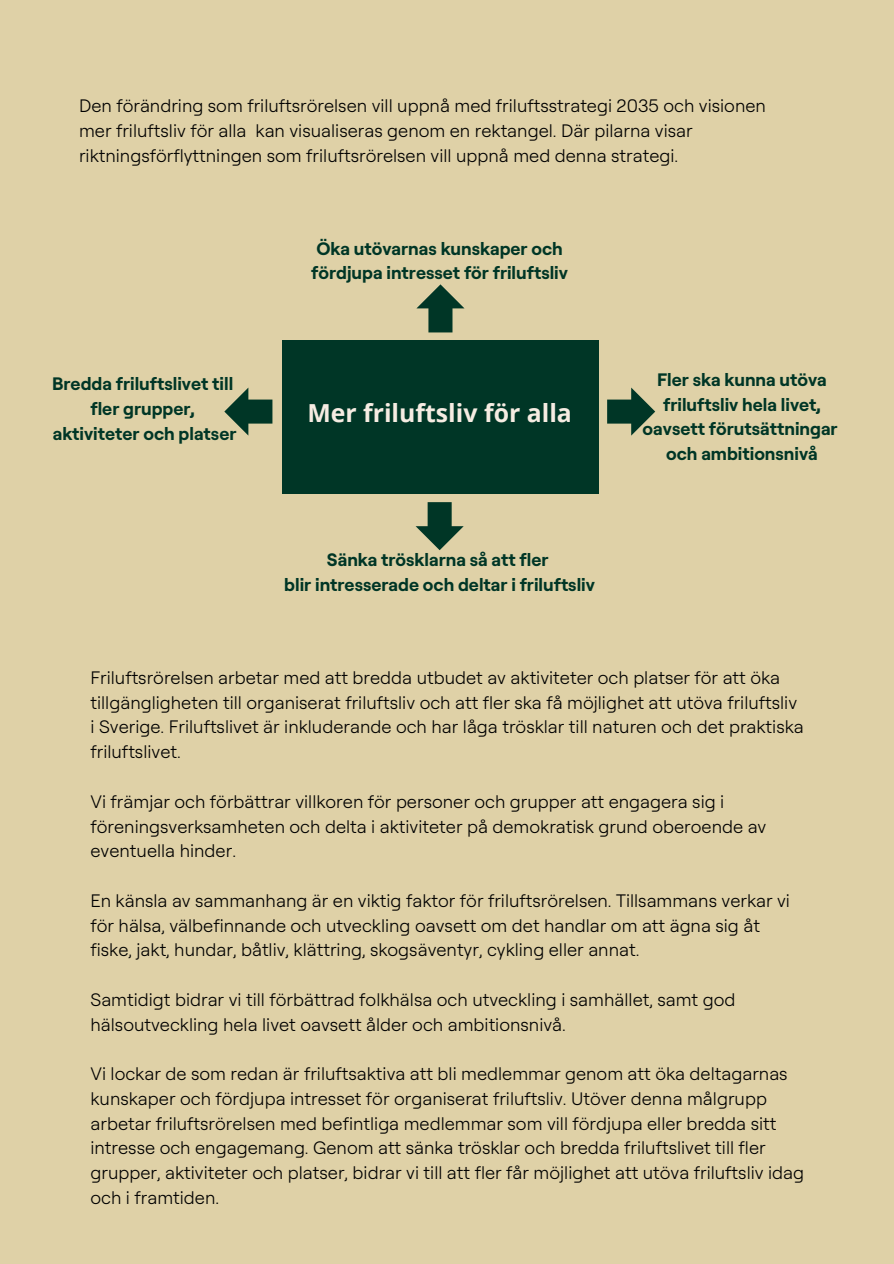
<style>
.page{position:relative;width:894px;height:1264px;background:#fff}
.page>*{position:absolute;margin:0;border:0;box-sizing:border-box;transform-origin:0 0}
.t1{font:700 24.9px "Open Sans";color:#f6ece2}
.t2{font:300 18px/24.8px "Roobert";color:#000}
.t3{font:700 18px/24.8px "Roobert";color:#003626;text-align:center}
</style>
<div class="page">
<div style="left:0;top:0;width:893px;height:1263px;background:#dfd1a7"></div>
<div style="left:282px;top:340px;width:316px;height:154px;background:#003626"></div>
<svg style="left:607px;top:387px;width:48px;height:48px"></svg>
<svg style="left:224px;top:387px;width:48px;height:48px"></svg>
<svg style="left:415px;top:502px;width:48px;height:48px"></svg>
<svg style="left:416px;top:284px;width:48px;height:48px"></svg>
<p class="t2" style="left:79px;top:93px;width:688px">Den förändring som friluftsrörelsen vill uppnå med friluftsstrategi 2035 och visionen mer friluftsliv för alla kan visualiseras genom en rektangel. Där pilarna visar riktningsförflyttningen som friluftsrörelsen vill uppnå med denna strategi.</p>
<p class="t3" style="left:52px;top:371px;width:186px">Bredda friluftslivet till fler grupper, aktiviteter och platser</p>
<p class="t3" style="left:311px;top:235px;width:258px;text-align:left">Öka utövarnas kunskaper och fördjupa intresset för friluftsliv</p>
<p class="t1" style="left:307px;top:395px;width:266px">Mer friluftsliv för alla</p>
<p class="t3" style="left:284px;top:547px;width:312px">Sänka trösklarna så att fler<br>blir intresserade och deltar i friluftsliv</p>
<p class="t3" style="left:642px;top:367px;width:196px">Fler ska kunna utöva friluftsliv hela livet, oavsett förutsättningar och ambitionsnivå</p>
<h2 class="t2" style="left:90px;top:665px;width:714px">Friluftsrörelsen arbetar med att bredda utbudet av aktiviteter och platser för att öka tillgängligheten till organiserat friluftsliv och att fler ska få möjlighet att utöva friluftsliv i Sverige. Friluftslivet är inkluderande och har låga trösklar till naturen och det praktiska friluftslivet.</h2>
<h2 class="t2" style="left:90px;top:788px;width:677px">Vi främjar och förbättrar villkoren för personer och grupper att engagera sig i föreningsverksamheten och delta i aktiviteter på demokratisk grund oberoende av eventuella hinder.</h2>
<h1 class="t2" style="left:90px;top:887px;width:700px">En känsla av sammanhang är en viktig faktor för friluftsrörelsen. Tillsammans verkar vi för hälsa, välbefinnande och utveckling oavsett om det handlar om att ägna sig åt fiske, jakt, hundar, båtliv, klättring, skogsäventyr, cykling eller annat.</h1>
<h2 class="t2" style="left:90px;top:986px;width:646px">Samtidigt bidrar vi till förbättrad folkhälsa och utveckling i samhället, samt god hälsoutveckling hela livet oavsett ålder och ambitionsnivå.</h2>
<h2 class="t2" style="left:90px;top:1061px;width:715px">Vi lockar de som redan är friluftsaktiva att bli medlemmar genom att öka deltagarnas kunskaper och fördjupa intresset för organiserat friluftsliv. Utöver denna målgrupp arbetar friluftsrörelsen med befintliga medlemmar som vill fördjupa eller bredda sitt intresse och engagemang. Genom att sänka trösklar och bredda friluftslivet till fler grupper, aktiviteter och platser, bidrar vi till att fler får möjlighet att utöva friluftsliv idag och i framtiden.</h2>
</div>
